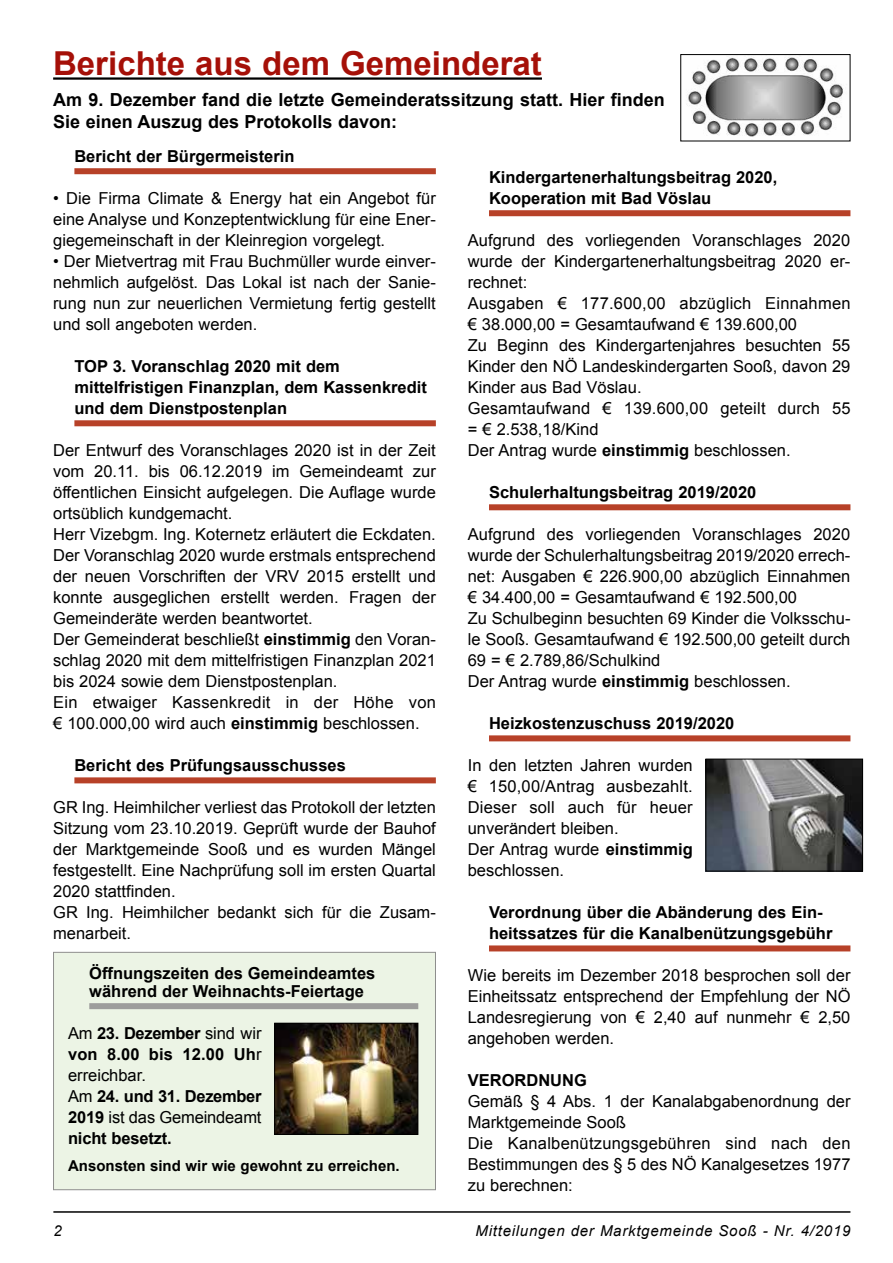
<style>
.page{position:relative;width:893px;height:1263px;background:#fff}
.page>*{position:absolute;margin:0;border:0;box-sizing:border-box;transform-origin:0 0}
.t1{font:700 33px "Arial";color:#a51008}
.t2{font:700 18px/22.5px "Arial";color:#000}
.t3{font:16.5px/21px "Arial";color:#000}
.t4{font:700 16.5px/21px "Arial";color:#000}
.t5{font:700 16.5px/21px "Arial";letter-spacing:-.02em;color:#000}
.t6{font:italic 15px "Arial";letter-spacing:.05em;color:#000}
.t7{font:700 15px "Arial";color:#000}
.s1{font-weight:700}
.s2{font-weight:400}
</style>
<div class="page">
<hr style="left:53px;top:1211px;width:797px;height:2px;background:#000">
<div style="left:74px;top:168px;width:362px;height:6px;background:#b74128"></div>
<div style="left:74px;top:420px;width:362px;height:6px;background:#b74128"></div>
<div style="left:74px;top:777px;width:362px;height:6px;background:#b74128"></div>
<div style="left:489px;top:210px;width:361px;height:6px;background:#b74128"></div>
<div style="left:489px;top:504px;width:361px;height:6px;background:#b74128"></div>
<div style="left:489px;top:735px;width:361px;height:6px;background:#b74128"></div>
<div style="left:489px;top:945px;width:361px;height:6px;background:#b74128"></div>
<hr style="left:53px;top:77px;width:489px;height:3px;background:#000">
<img style="left:687px;top:57px;width:156px;height:80px">
<div style="left:680px;top:54px;width:170px;height:87px;border:1px solid #000"></div>
<img style="left:707px;top:761px;width:154px;height:108px">
<div style="left:705px;top:759px;width:158px;height:112px;border:1px solid #000"></div>
<div style="left:53px;top:952px;width:383px;height:238px;background:#ecf4e5;border:1px solid #8e8e8d"></div>
<div style="left:89px;top:1003px;width:329px;height:6px;background:#9d9d9c"></div>
<img style="left:276px;top:1025px;width:140px;height:108px">
<div style="left:274px;top:1023px;width:144px;height:112px;border:1px solid #000"></div>
<h1 class="t1" style="left:53px;top:41px;width:490px">Berichte aus dem Gemeinderat</h1>
<p class="t2" style="left:53px;top:89px;width:613px">Am 9. Dezember fand die letzte Gemeinderatssitzung statt. Hier finden<br>Sie einen Auszug des Protokolls davon:</p>
<p class="t4" style="left:74px;top:146px;width:222px">Bericht der Bürgermeisterin</p>
<p class="t3" style="left:53px;top:188px;width:384px;text-align:justify">• Die Firma Climate &amp; Energy hat ein Angebot für eine Analyse und Konzeptentwicklung für eine Ener&shy;giegemeinschaft in der Kleinregion vorgelegt.</p>
<p class="t3" style="left:53px;top:251px;width:384px;text-align:justify">• Der Mietvertrag mit Frau Buchmüller wurde einver&shy;nehmlich aufgelöst. Das Lokal ist nach der Sanie&shy;rung nun zur neuerlichen Vermietung fertig gestellt und soll angeboten werden.</p>
<p class="t4" style="left:74px;top:356px;width:354px">TOP 3. Voranschlag 2020 mit dem mittelfristigen Finanzplan, dem Kassenkredit und dem Dienstpostenplan</p>
<p class="t3" style="left:53px;top:440px;width:384px">Der Entwurf des Voranschlages 2020 ist in der Zeit vom 20.11. bis 06.12.2019 im Gemeindeamt zur öffentlichen Einsicht aufgelegen. Die Auflage wurde ortsüblich kundgemacht.<br>Herr Vizebgm. Ing. Koternetz erläutert die Eckdaten.<br>Der Voranschlag 2020 wurde erstmals entsprechend der neuen Vorschriften der VRV 2015 erstellt und konnte ausgeglichen erstellt werden. Fragen der Gemeinderäte werden beantwortet.<br>Der Gemeinderat beschließt <span class="s1">einstimmig</span> den Voran&shy;schlag 2020 mit dem mittelfristigen Finanzplan 2021 bis 2024 sowie dem Dienstpostenplan.<br>Ein etwaiger Kassenkredit in der Höhe von € 100.000,00 wird auch <span class="s1">einstimmig</span> beschlossen.</p>
<p class="t4" style="left:74px;top:755px;width:273px">Bericht des Prüfungsausschusses</p>
<p class="t3" style="left:53px;top:797px;width:384px">GR Ing. Heimhilcher verliest das Protokoll der letzten Sitzung vom 23.10.2019. Geprüft wurde der Bauhof der Marktgemeinde Sooß und es wurden Mängel festgestellt. Eine Nachprüfung soll im ersten Quartal 2020 stattfinden.<br>GR Ing. Heimhilcher bedankt sich für die Zusam&shy;menarbeit.</p>
<p class="t4" style="left:89px;top:964px;width:288px;line-height:18px">Öffnungszeiten des Gemeindeamtes während der Weihnachts-Feiertage</p>
<p class="t5" style="left:68px;top:1023px;width:195px"><span class="s2">Am</span> 23. Dezember <span class="s2">sind wir </span>von 8.00 bis 12.00 Uh<span class="s2">r erreichbar.<br>Am</span> 24. und 31. Dezember<br>2019 <span class="s2">ist das Gemeindeamt </span>nicht besetzt.</p>
<p class="t7" style="left:68px;top:1156px;width:333px">Ansonsten sind wir wie gewohnt zu erreichen.</p>
<p class="t6" style="left:53px;top:1221px;width:10px">2</p>
<p class="t4" style="left:489px;top:167px;width:290px">Kindergartenerhaltungsbeitrag 2020,<br>Kooperation mit Bad Vöslau</p>
<p class="t3" style="left:468px;top:230px;width:384px">Aufgrund des vorliegenden Voranschlages 2020 wurde der Kindergartenerhaltungsbeitrag 2020 er&shy;rechnet:<br>Ausgaben € 177.600,00 abzüglich Einnahmen € 38.000,00 = Gesamtaufwand € 139.600,00<br>Zu Beginn des Kindergartenjahres besuchten 55<br>Kinder den NÖ Landeskindergarten Sooß, davon 29<br>Kinder aus Bad Vöslau.<br>Gesamtaufwand € 139.600,00 geteilt durch 55 = € 2.538,18/Kind<br>Der Antrag wurde <span class="s1">einstimmig</span> beschlossen.</p>
<p class="t4" style="left:489px;top:482px;width:269px">Schulerhaltungsbeitrag 2019/2020</p>
<p class="t3" style="left:468px;top:524px;width:384px">Aufgrund des vorliegenden Voranschlages 2020 wurde der Schulerhaltungsbeitrag 2019/2020 errech&shy;net: Ausgaben € 226.900,00 abzüglich Einnahmen € 34.400,00 = Gesamtaufwand € 192.500,00<br>Zu Schulbeginn besuchten 69 Kinder die Volksschu&shy;le Sooß. Gesamtaufwand € 192.500,00 geteilt durch 69 = € 2.789,86/Schulkind<br>Der Antrag wurde <span class="s1">einstimmig</span> beschlossen.</p>
<p class="t4" style="left:489px;top:713px;width:247px">Heizkostenzuschuss 2019/2020</p>
<p class="t3" style="left:468px;top:755px;width:226px">In den letzten Jahren wurden € 150,00/Antrag ausbezahlt.<br>Dieser soll auch für heuer unverändert bleiben.<br>Der Antrag wurde <span class="s1">einstimmig </span>beschlossen.</p>
<p class="t4" style="left:489px;top:902px;width:345px">Verordnung über die Abänderung des Ein&shy;heitssatzes für die Kanalbenützungsgebühr</p>
<p class="t3" style="left:468px;top:965px;width:384px;text-align:justify">Wie bereits im Dezember 2018 besprochen soll der Einheitssatz entsprechend der Empfehlung der NÖ Landesregierung von € 2,40 auf nunmehr € 2,50 angehoben werden.</p>
<p class="t4" style="left:468px;top:1070px;width:121px">VERORDNUNG</p>
<p class="t3" style="left:468px;top:1091px;width:384px">Gemäß § 4 Abs. 1 der Kanalabgabenordnung der Marktgemeinde Sooß<br>Die Kanalbenützungsgebühren sind nach den Bestimmungen des § 5 des NÖ Kanalgesetzes 1977 zu berechnen:</p>
<p class="t6" style="left:476px;top:1221px;width:376px">Mitteilungen der Marktgemeinde Sooß - Nr. 4/2019</p>
</div>
